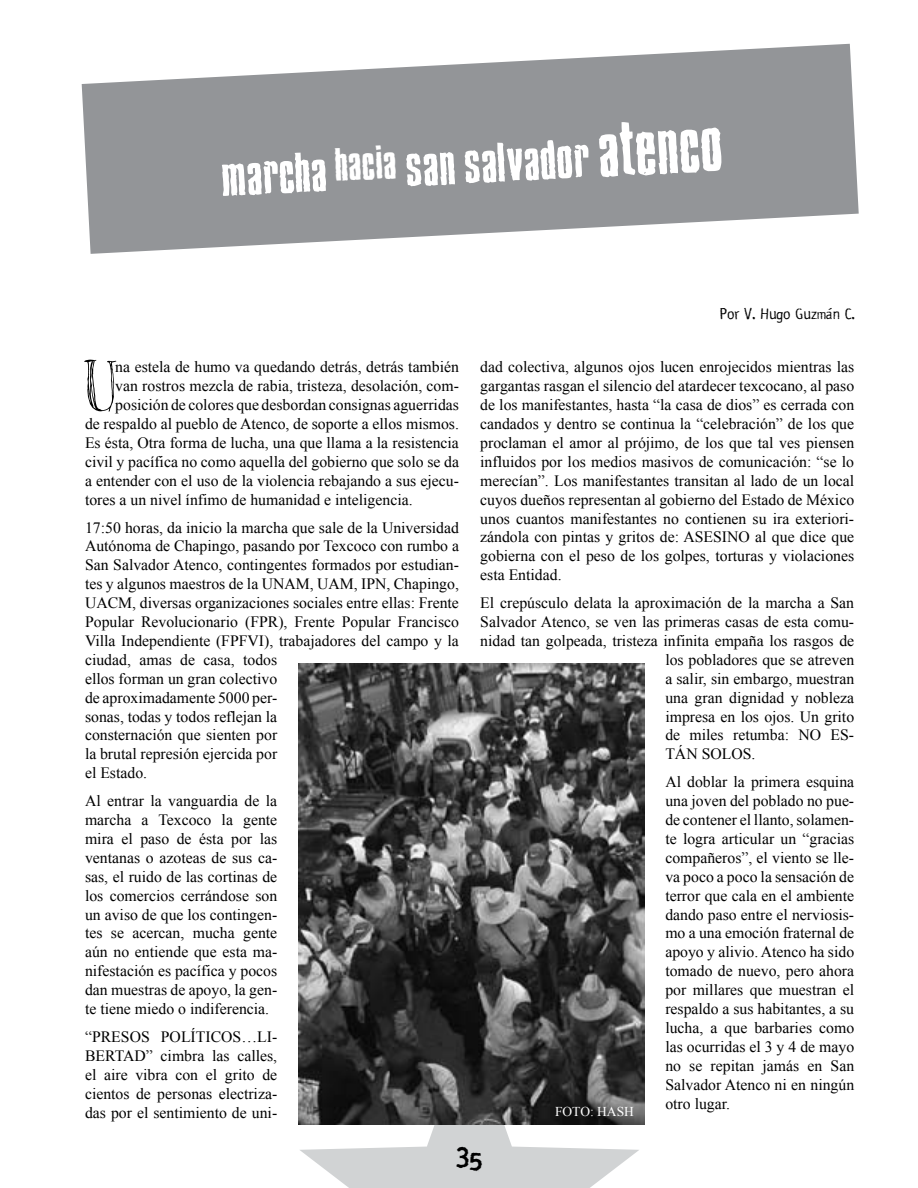
<style>
.page{position:relative;width:918px;height:1188px;background:#fff}
.page>*{position:absolute;margin:0;border:0;box-sizing:border-box;transform-origin:0 0}
.t1{font:57px "Blackout Serif Px";color:#000}
.t2{font:54px "Blue Cake";color:#fff}
.t3{font:700 27px "Rosango";color:#000}
.t4{font:15.75px/18.9px "Times New Roman";color:#000;text-align:justify}
.t5{font:15px "Rosango";color:#000}
.t6{font:13.5px "Times New Roman";color:#fff}
.s1{font-size:72px}
</style>
<div class="page">
<svg style="left:299px;top:1124px;width:340px;height:64px;fill:#d1d3d4"></svg>
<svg style="left:82px;top:44px;width:777px;height:210px;fill:#939598"></svg>
<img style="left:299px;top:663px;width:345px;height:461px">
<h2 class="t2" style="left:218px;top:145px;width:504px;rotate:-3deg">Marcha <sup>hacia</sup> San Salvador <span class="s1">Atenco</span></h2>
<h1 class="t1" style="left:85px;top:343px;width:32px">U</h1>
<p class="t4" style="left:115px;top:357px;width:345px">na estela de humo va quedando detrás, detrás también</p>
<p class="t4" style="left:115px;top:376px;width:345px">van rostros mezcla de rabia, tristeza, desolación, com-</p>
<p class="t4" style="left:115px;top:395px;width:345px">posición de colores que desbordan consignas aguerridas</p>
<p class="t4" style="left:85px;top:414px;width:375px">de respaldo al pueblo de Atenco, de soporte a ellos mismos.</p>
<p class="t4" style="left:85px;top:433px;width:375px">Es ésta, Otra forma de lucha, una que llama a la resistencia</p>
<p class="t4" style="left:85px;top:452px;width:375px">civil y pacífica no como aquella del gobierno que solo se da</p>
<p class="t4" style="left:85px;top:471px;width:375px">a entender con el uso de la violencia rebajando a sus ejecu-</p>
<p class="t4" style="left:85px;top:490px;width:329px">tores a un nivel ínfimo de humanidad e inteligencia.</p>
<p class="t4" style="left:85px;top:518px;width:375px;text-align:left">17:50 horas, da inicio la marcha que sale de la Universidad Autónoma de Chapingo, pasando por Texcoco con rumbo a San Salvador Atenco, contingentes formados por estudian&shy;tes y algunos maestros de la UNAM, UAM, IPN, Chapingo, UACM, diversas organizaciones sociales entre ellas: Frente Popular Revolucionario (FPR), Frente Popular Francisco Villa Independiente (FPFVI), trabajadores del campo y la ciudad, amas de casa, todos<br>ellos forman un gran colectivo<br>de aproximadamente 5000 per-<br>sonas, todas y todos reflejan la<br>consternación que sienten por<br>la brutal represión ejercida por<br>el Estado.</p>
<p class="t4" style="left:85px;top:791px;width:194px">Al entrar la vanguardia de la marcha a Texcoco la gente mira el paso de ésta por las ventanas o azoteas de sus ca&shy;sas, el ruido de las cortinas de los comercios cerrándose son un aviso de que los contingen&shy;tes se acercan, mucha gente aún no entiende que esta ma&shy;nifestación es pacífica y pocos dan muestras de apoyo, la gen&shy;te tiene miedo o indiferencia.</p>
<p class="t4" style="left:85px;top:1027px;width:194px">“PRESOS POLÍTICOS…LI-BERTAD” cimbra las calles, el aire vibra con el grito de cientos de personas electriza&shy;das por el sentimiento de uni-</p>
<p class="t5" style="left:720px;top:305px;width:137px">Por V. Hugo Guzmán C.</p>
<p class="t4" style="left:480px;top:357px;width:375px">dad colectiva, algunos ojos lucen enrojecidos mientras las gargantas rasgan el silencio del atardecer texcocano, al paso de los manifestantes, hasta “la casa de dios” es cerrada con candados y dentro se continua la “celebración” de los que proclaman el amor al prójimo, de los que tal ves piensen influidos por los medios masivos de comunicación: “se lo merecían”. Los manifestantes transitan al lado de un local cuyos dueños representan al gobierno del Estado de México unos cuantos manifestantes no contienen su ira exteriori&shy;zándola con pintas y gritos de: ASESINO al que dice que gobierna con el peso de los golpes, torturas y violaciones esta Entidad.</p>
<p class="t4" style="left:480px;top:593px;width:375px">El crepúsculo delata la aproximación de la marcha a San</p>
<p class="t4" style="left:480px;top:612px;width:375px">Salvador Atenco, se ven las primeras casas de esta comu-</p>
<p class="t4" style="left:480px;top:631px;width:375px">nidad tan golpeada, tristeza infinita empaña los rasgos de</p>
<p class="t4" style="left:665px;top:650px;width:190px">los pobladores que se atreven</p>
<p class="t4" style="left:665px;top:669px;width:190px">a salir, sin embargo, muestran</p>
<p class="t4" style="left:665px;top:688px;width:190px">una gran dignidad y nobleza</p>
<p class="t4" style="left:665px;top:707px;width:190px">impresa en los ojos. Un grito</p>
<p class="t4" style="left:665px;top:725px;width:190px">de miles retumba: NO ES-</p>
<p class="t4" style="left:665px;top:744px;width:92px">TÁN SOLOS.</p>
<p class="t4" style="left:665px;top:772px;width:190px">Al doblar la primera esquina una joven del poblado no pue&shy;de contener el llanto, solamen&shy;te logra articular un “gracias compañeros”, el viento se lle&shy;va poco a poco la sensación de terror que cala en el ambiente dando paso entre el nerviosis&shy;mo a una emoción fraternal de apoyo y alivio. Atenco ha sido tomado de nuevo, pero ahora por millares que muestran el respaldo a sus habitantes, a su lucha, a que barbaries como las ocurridas el 3 y 4 de mayo no se repitan jamás en San Salvador Atenco ni en ningún otro lugar.</p>
<p class="t6" style="left:555px;top:1103px;width:80px">FOTO: HASH</p>
<h3 class="t3" style="left:456px;top:1141px;width:14px">35</h3>
</div>
